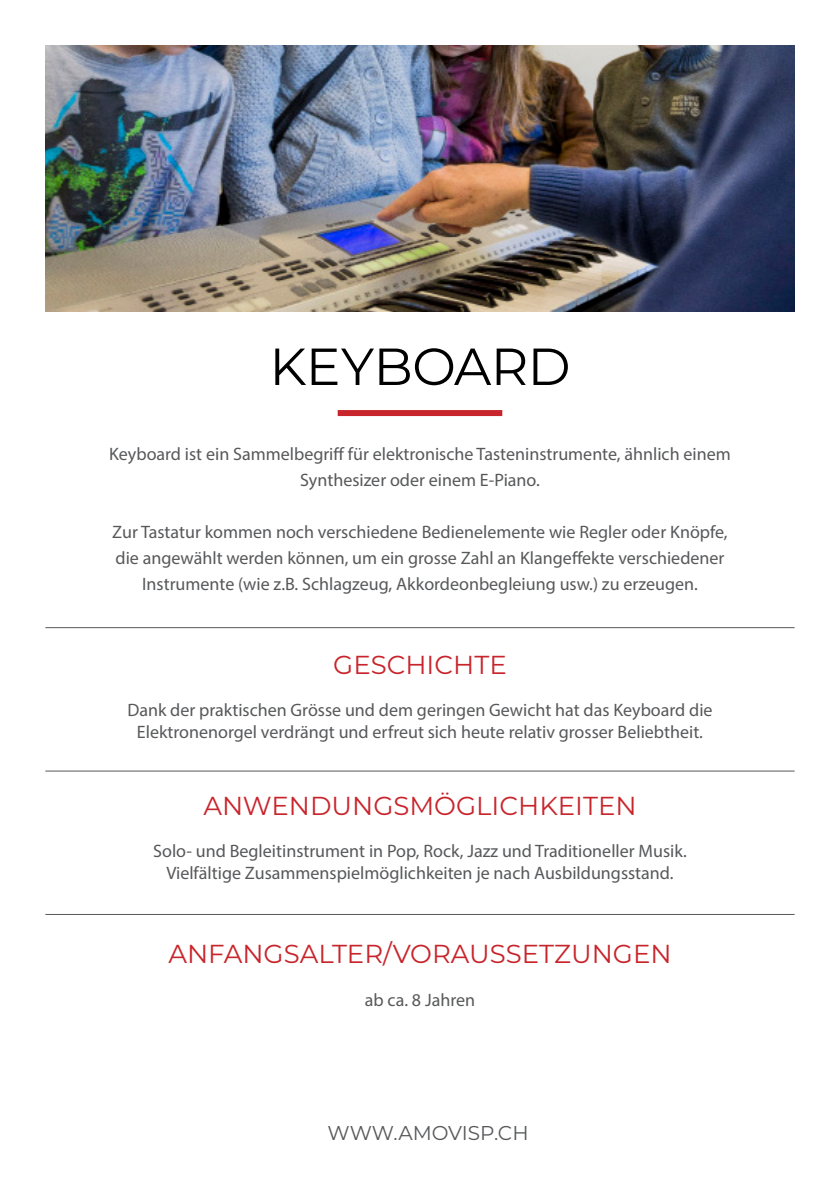
<style>
.page{position:relative;width:840px;height:1191px;background:#fff}
.page>*{position:absolute;margin:0;border:0;box-sizing:border-box;transform-origin:0 0}
.t1{font:52px "Montserrat";letter-spacing:-.01em;color:#000}
.t2{font:26px "Montserrat";color:#c8242b}
.t3{font:20px "Montserrat";color:#57585a}
.t4{font:18px/26px "Myriad Pro";color:#57585a;text-align:center}
</style>
<div class="page">
<div style="left:337px;top:410px;width:165px;height:6px;background:#c8242b"></div>
<hr style="left:45px;top:770px;width:749px;height:1px;background:#57585a">
<hr style="left:45px;top:914px;width:749px;height:1px;background:#57585a">
<img style="left:45px;top:45px;width:749px;height:267px">
<hr style="left:45px;top:627px;width:749px;height:1px;background:#57585a">
<h1 class="t1" style="left:269px;top:331px;width:302px">KEYBOARD</h1>
<p class="t4" style="left:109px;top:440px;width:623px">Keyboard ist ein Sammelbegriff für elektronische Tasteninstrumente, ähnlich einem<br>Synthesizer oder einem E-Piano.</p>
<p class="t4" style="left:112px;top:518px;width:616px">Zur Tastatur kommen noch verschiedene Bedienelemente wie Regler oder Knöpfe, die angewählt werden können, um ein grosse Zahl an Klangeffekte verschiedener<br>Instrumente (wie z.B. Schlagzeug, Akkordeonbegleiung usw.) zu erzeugen.</p>
<h2 class="t2" style="left:333px;top:647px;width:175px">GESCHICHTE</h2>
<p class="t4" style="left:127px;top:699px;width:586px;line-height:21.6px">Dank der praktischen Grösse und dem geringen Gewicht hat das Keyboard die<br>Elektronenorgel verdrängt und erfreut sich heute relativ grosser Beliebtheit.</p>
<h2 class="t2" style="left:203px;top:788px;width:434px">ANWENDUNGSMÖGLICHKEITEN</h2>
<p class="t4" style="left:153px;top:840px;width:535px;line-height:21.6px">Solo- und Begleitinstrument in Pop, Rock, Jazz und Traditioneller Musik.<br>Vielfältige Zusammenspielmöglichkeiten je nach Ausbildungsstand.</p>
<h2 class="t2" style="left:168px;top:935px;width:504px">ANFANGSALTER/VORAUSSETZUNGEN</h2>
<p class="t4" style="left:364px;top:986px;width:112px">ab ca. 8 Jahren</p>
<p class="t3" style="left:327px;top:1119px;width:202px">WWW.AMOVISP.CH</p>
</div>
